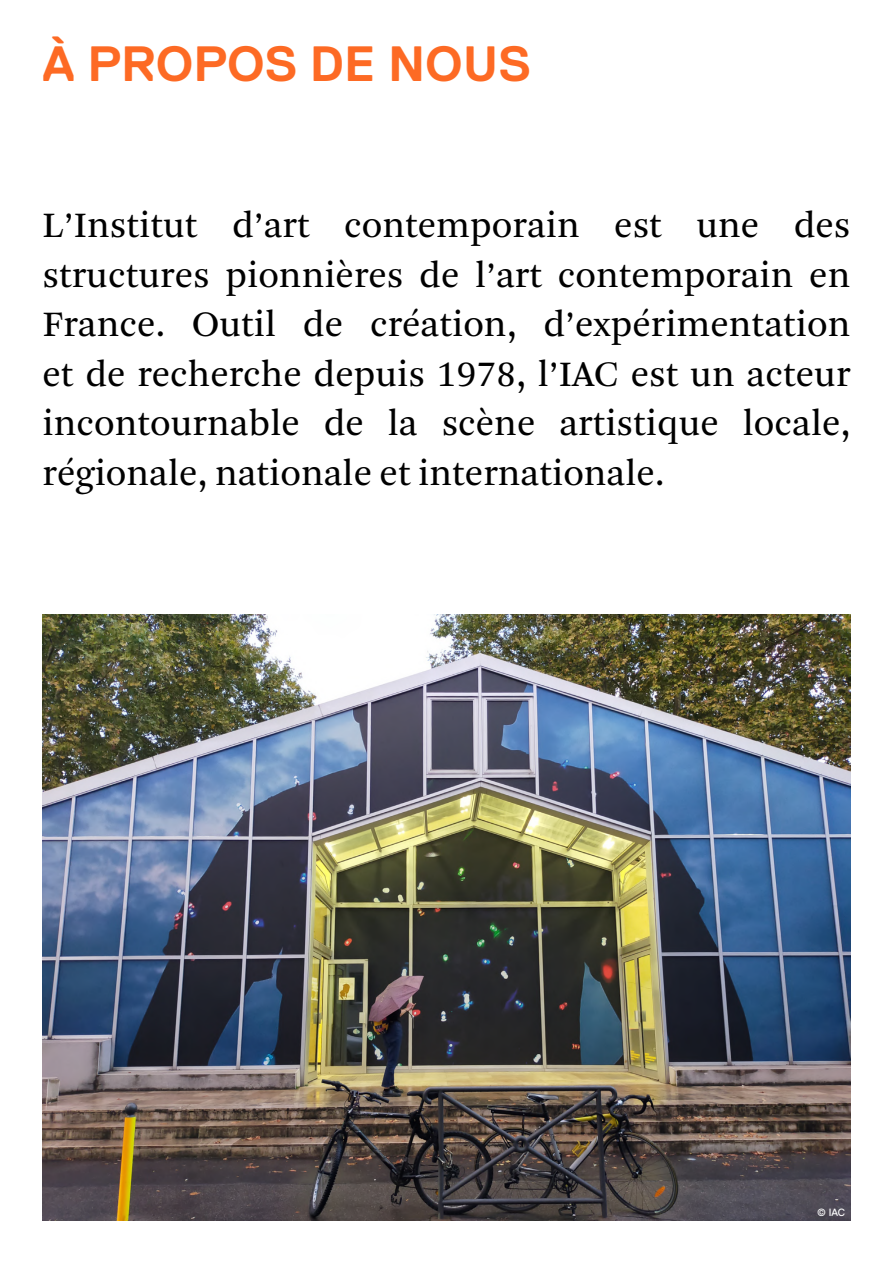
<style>
.page{position:relative;width:893px;height:1263px;background:#fff}
.page>*{position:absolute;margin:0;border:0;box-sizing:border-box;transform-origin:0 0}
.t1{font:700 49.5px "Replica Std";color:#fd6a24}
.t2{font:37.5px/49.5px "Arnhem Blond";color:#000;text-align:justify}
.t3{font:10.5px "Replica Std";color:#fff}
</style>
<div class="page">
<img style="left:43px;top:614px;width:807px;height:606px">
<h1 class="t1" style="left:43px;top:37px;width:490px">À PROPOS DE NOUS</h1>
<p class="t2" style="left:43px;top:201px;width:809px">L’Institut d’art contemporain est une des structures pionnières de l’art contemporain en France. Outil de création, d’expérimentation et de recherche depuis 1978, l’IAC est un acteur incontournable de la scène artistique locale, régionale, nationale et internationale.</p>
<p class="t3" style="left:817px;top:1207px;width:29px">© IAC</p>
</div>
